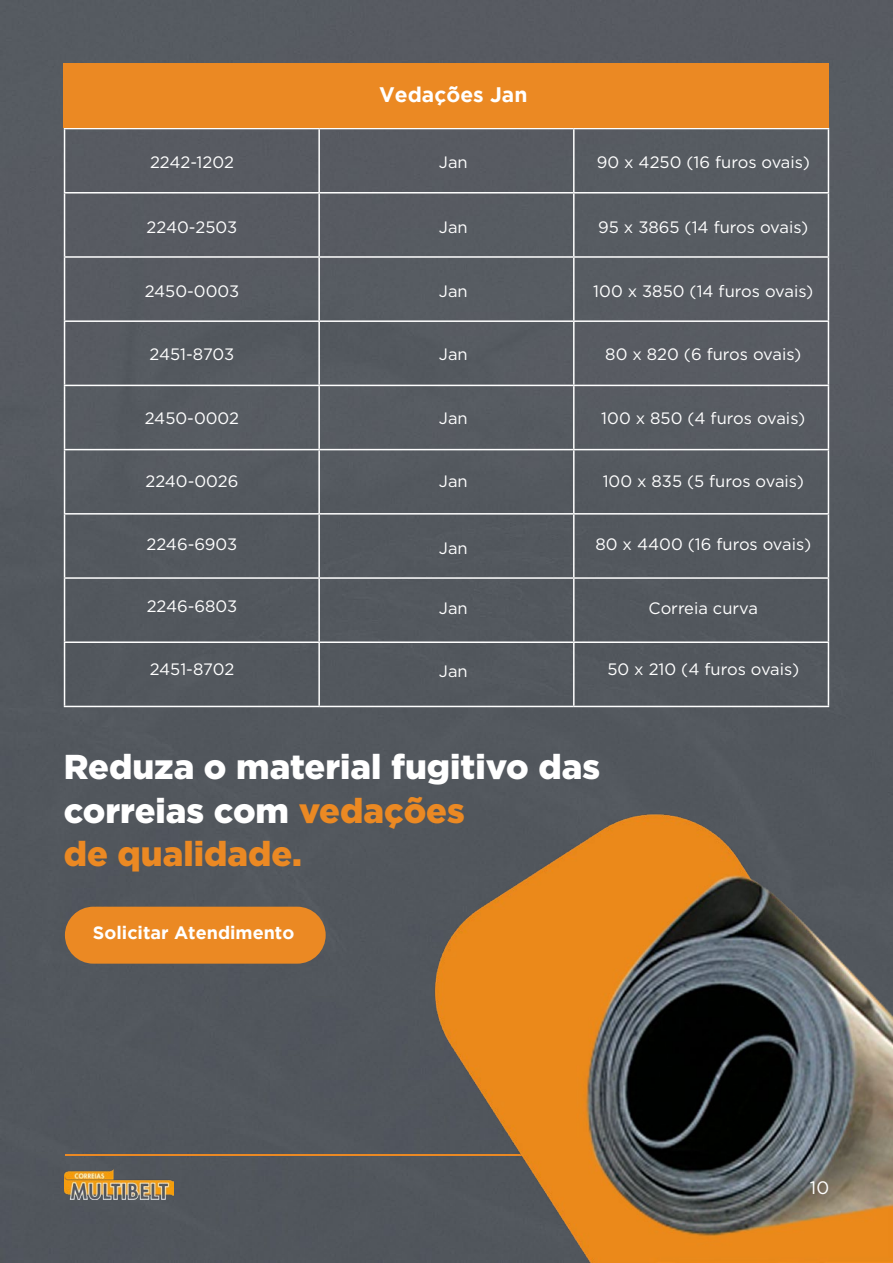
<style>
.page{position:relative;width:893px;height:1263px;background:#54595f}
.page>*{position:absolute;margin:0;border:0;box-sizing:border-box;transform-origin:0 0}
.t1{font:900 34.5px/43.5px "Gotham";color:#fff}
.t2{font:700 21px "Gotham";color:#fff}
.t3{font:700 18px "Gotham";color:#fff}
.t4{font:18px "Gotham";color:#fff}
.t5{font:16.5px "Gotham";color:#fff}
.s1{color:#eb8923}
</style>
<div class="page">
<hr style="left:64px;top:128px;width:255px;height:1px;background:#fff">
<hr style="left:64px;top:129px;width:1px;height:63px;background:#fff">
<hr style="left:319px;top:128px;width:255px;height:1px;background:#fff">
<hr style="left:318px;top:129px;width:2px;height:63px;background:#fff">
<hr style="left:574px;top:128px;width:255px;height:1px;background:#fff">
<hr style="left:573px;top:129px;width:2px;height:63px;background:#fff">
<hr style="left:828px;top:129px;width:1px;height:63px;background:#fff">
<hr style="left:64px;top:192px;width:255px;height:1px;background:#fff">
<hr style="left:64px;top:193px;width:1px;height:63px;background:#fff">
<hr style="left:319px;top:192px;width:255px;height:1px;background:#fff">
<hr style="left:318px;top:193px;width:2px;height:63px;background:#fff">
<hr style="left:574px;top:192px;width:255px;height:1px;background:#fff">
<hr style="left:573px;top:193px;width:2px;height:63px;background:#fff">
<hr style="left:828px;top:193px;width:1px;height:63px;background:#fff">
<hr style="left:64px;top:256px;width:255px;height:2px;background:#fff">
<hr style="left:64px;top:258px;width:1px;height:62px;background:#fff">
<hr style="left:319px;top:256px;width:255px;height:2px;background:#fff">
<hr style="left:318px;top:258px;width:2px;height:62px;background:#fff">
<hr style="left:574px;top:256px;width:255px;height:2px;background:#fff">
<hr style="left:573px;top:258px;width:2px;height:62px;background:#fff">
<hr style="left:828px;top:258px;width:1px;height:62px;background:#fff">
<hr style="left:64px;top:320px;width:255px;height:2px;background:#fff">
<hr style="left:64px;top:322px;width:1px;height:63px;background:#fff">
<hr style="left:319px;top:320px;width:255px;height:2px;background:#fff">
<hr style="left:318px;top:322px;width:2px;height:63px;background:#fff">
<hr style="left:574px;top:320px;width:255px;height:2px;background:#fff">
<hr style="left:573px;top:322px;width:2px;height:63px;background:#fff">
<hr style="left:828px;top:322px;width:1px;height:63px;background:#fff">
<hr style="left:64px;top:385px;width:255px;height:1px;background:#fff">
<hr style="left:64px;top:386px;width:1px;height:63px;background:#fff">
<hr style="left:319px;top:385px;width:255px;height:1px;background:#fff">
<hr style="left:318px;top:386px;width:2px;height:63px;background:#fff">
<hr style="left:574px;top:385px;width:255px;height:1px;background:#fff">
<hr style="left:573px;top:386px;width:2px;height:63px;background:#fff">
<hr style="left:828px;top:386px;width:1px;height:63px;background:#fff">
<hr style="left:64px;top:449px;width:255px;height:1px;background:#fff">
<hr style="left:64px;top:450px;width:1px;height:63px;background:#fff">
<hr style="left:319px;top:449px;width:255px;height:1px;background:#fff">
<hr style="left:318px;top:450px;width:2px;height:63px;background:#fff">
<hr style="left:574px;top:449px;width:255px;height:1px;background:#fff">
<hr style="left:573px;top:450px;width:2px;height:63px;background:#fff">
<hr style="left:828px;top:450px;width:1px;height:63px;background:#fff">
<hr style="left:64px;top:513px;width:255px;height:2px;background:#fff">
<hr style="left:64px;top:515px;width:1px;height:62px;background:#fff">
<hr style="left:319px;top:513px;width:255px;height:2px;background:#fff">
<hr style="left:318px;top:515px;width:2px;height:62px;background:#fff">
<hr style="left:574px;top:513px;width:255px;height:2px;background:#fff">
<hr style="left:573px;top:515px;width:2px;height:62px;background:#fff">
<hr style="left:828px;top:515px;width:1px;height:62px;background:#fff">
<hr style="left:64px;top:577px;width:255px;height:2px;background:#fff">
<hr style="left:64px;top:579px;width:1px;height:62px;background:#fff">
<hr style="left:319px;top:577px;width:255px;height:2px;background:#fff">
<hr style="left:318px;top:579px;width:2px;height:62px;background:#fff">
<hr style="left:574px;top:577px;width:255px;height:2px;background:#fff">
<hr style="left:573px;top:579px;width:2px;height:62px;background:#fff">
<hr style="left:828px;top:579px;width:1px;height:62px;background:#fff">
<hr style="left:64px;top:641px;width:255px;height:2px;background:#fff">
<hr style="left:64px;top:643px;width:1px;height:63px;background:#fff">
<hr style="left:319px;top:641px;width:255px;height:2px;background:#fff">
<hr style="left:318px;top:643px;width:2px;height:63px;background:#fff">
<hr style="left:574px;top:641px;width:255px;height:2px;background:#fff">
<hr style="left:573px;top:643px;width:2px;height:63px;background:#fff">
<hr style="left:828px;top:643px;width:1px;height:63px;background:#fff">
<hr style="left:64px;top:706px;width:255px;height:1px;background:#fff">
<hr style="left:319px;top:706px;width:255px;height:1px;background:#fff">
<hr style="left:574px;top:706px;width:255px;height:1px;background:#fff">
<hr style="left:65px;top:1154px;width:764px;height:1px;background:#eb8923">
<img style="left:64px;top:1169px;width:109px;height:30px">
<div style="left:64px;top:64px;width:765px;height:64px;background:#eb8923"></div>
<img style="left:433px;top:814px;width:460px;height:449px">
<div style="left:65px;top:907px;width:261px;height:57px;background:#eb8923;border-radius:28px"></div>
<p class="t2" style="left:379px;top:82px;width:150px">Vedações Jan</p>
<p class="t5" style="left:150px;top:151px;width:85px">2242-1202</p>
<p class="t5" style="left:439px;top:151px;width:30px">Jan</p>
<p class="t5" style="left:597px;top:151px;width:215px">90 x 4250 (16 furos ovais)</p>
<p class="t5" style="left:147px;top:217px;width:92px">2240-2503</p>
<p class="t5" style="left:439px;top:217px;width:30px">Jan</p>
<p class="t5" style="left:598px;top:217px;width:212px">95 x 3865 (14 furos ovais)</p>
<p class="t5" style="left:145px;top:281px;width:96px">2450-0003</p>
<p class="t5" style="left:439px;top:281px;width:30px">Jan</p>
<p class="t5" style="left:593px;top:281px;width:222px">100 x 3850 (14 furos ovais)</p>
<p class="t5" style="left:150px;top:344px;width:86px">2451-8703</p>
<p class="t5" style="left:439px;top:344px;width:30px">Jan</p>
<p class="t5" style="left:605px;top:344px;width:198px">80 x 820 (6 furos ovais)</p>
<p class="t5" style="left:145px;top:408px;width:96px">2450-0002</p>
<p class="t5" style="left:439px;top:408px;width:30px">Jan</p>
<p class="t5" style="left:601px;top:408px;width:206px">100 x 850 (4 furos ovais)</p>
<p class="t5" style="left:146px;top:471px;width:94px">2240-0026</p>
<p class="t5" style="left:439px;top:471px;width:30px">Jan</p>
<p class="t5" style="left:603px;top:471px;width:203px">100 x 835 (5 furos ovais)</p>
<p class="t5" style="left:147px;top:533px;width:92px">2246-6903</p>
<p class="t5" style="left:439px;top:538px;width:30px">Jan</p>
<p class="t5" style="left:595px;top:533px;width:217px">80 x 4400 (16 furos ovais)</p>
<p class="t5" style="left:147px;top:596px;width:92px">2246-6803</p>
<p class="t5" style="left:439px;top:597px;width:30px">Jan</p>
<p class="t5" style="left:649px;top:597px;width:111px">Correia curva</p>
<p class="t5" style="left:150px;top:659px;width:86px">2451-8702</p>
<p class="t5" style="left:439px;top:660px;width:30px">Jan</p>
<p class="t5" style="left:607px;top:659px;width:193px">50 x 210 (4 furos ovais)</p>
<h1 class="t1" style="left:64px;top:744px;width:538px">Reduza o material fugitivo das correias com <span class="s1">vedações<br>de qualidade.</span></h1>
<p class="t3" style="left:93px;top:922px;width:203px">Solicitar Atendimento</p>
<p class="t4" style="left:810px;top:1176px;width:21px">10</p>
</div>
